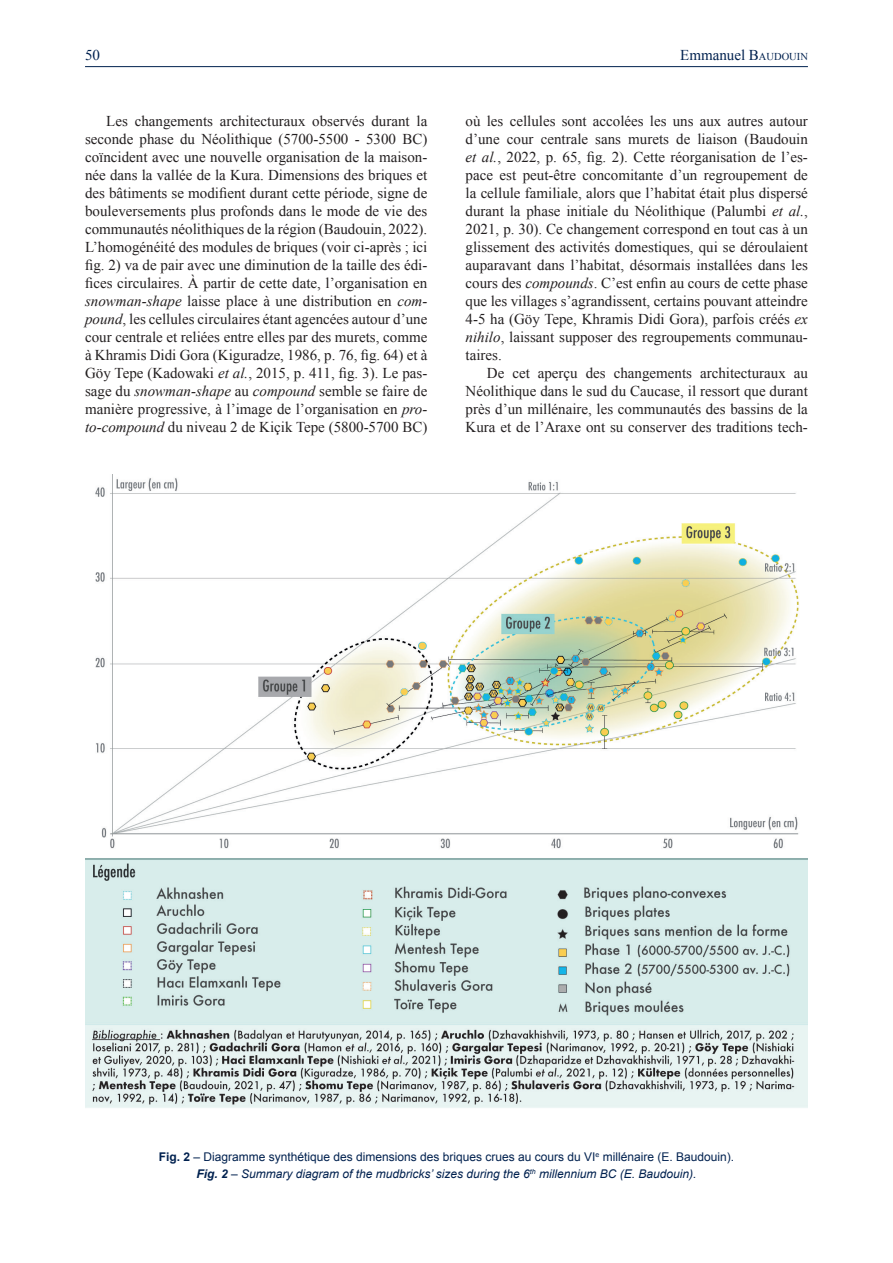
<style>
.page{position:relative;width:893px;height:1263px;background:#fff}
.page>*{position:absolute;margin:0;border:0;box-sizing:border-box;transform-origin:0 0}
.t1{font:15px/18px "Times New Roman";color:#231f20;text-align:justify}
.t2{font:15px "Times New Roman";color:#00214f}
.t3{font:12px/16.5px "Arial";color:#00214f;text-align:center}
.s1{font-style:inherit}
.s2{font-size:10.5px}
.s3{font-style:italic}
.s4{font-weight:700}
.s5{font-weight:700;font-style:italic}
</style>
<div class="page">
<hr style="left:85px;top:66px;width:723px;height:1px;background:#00214f">
<img style="left:85px;top:474px;width:723px;height:634px">
<p class="t2" style="left:85px;top:45px;width:16px">50</p>
<p class="t2" style="left:680px;top:45px;width:129px">Emmanuel <span class="s1">B</span><span class="s2">AUDOUIN</span></p>
<p class="t1" style="left:85px;top:112px;width:344px;text-indent:21px">Les changements architecturaux observés durant la seconde phase du Néolithique (5700-5500 - 5300 BC) coïncident avec une nouvelle organisation de la maison&shy;née dans la vallée de la Kura. Dimensions des briques et des bâtiments se modifient durant cette période, signe de bouleversements plus profonds dans le mode de vie des communautés néolithiques de la région (Baudouin, 2022).<br>L’homogénéité des modules de briques (voir ci-après ; ici fig. 2) va de pair avec une diminution de la taille des édi&shy;fices circulaires. À partir de cette date, l’organisation en <span class="s3">snowman-shape</span> laisse place à une distribution en <span class="s3">com&shy;pound</span>, les cellules circulaires étant agencées autour d’une cour centrale et reliées entre elles par des murets, comme à Khramis Didi Gora (Kiguradze, 1986, p. 76, fig. 64) et à Göy Tepe (Kadowaki <span class="s3">et al.</span>, 2015, p. 411, fig. 3). Le pas&shy;sage du <span class="s3">snowman-shape</span> au <span class="s3">compound</span> semble se faire de manière progressive, à l’image de l’organisation en <span class="s3">pro&shy;to-compound</span> du niveau 2 de Kiçik Tepe (5800-5700 BC)</p>
<p class="t1" style="left:466px;top:112px;width:344px">où les cellules sont accolées les uns aux autres autour d’une cour centrale sans murets de liaison (Baudouin <span class="s3">et al.</span>, 2022, p. 65, fig. 2). Cette réorganisation de l’es&shy;pace est peut-être concomitante d’un regroupement de la cellule familiale, alors que l’habitat était plus dispersé durant la phase initiale du Néolithique (Palumbi <span class="s3">et al.</span>, 2021, p. 30). Ce changement correspond en tout cas à un glissement des activités domestiques, qui se déroulaient auparavant dans l’habitat, désormais installées dans les cours des <span class="s3">compounds</span>. C’est enfin au cours de cette phase que les villages s’agrandissent, certains pouvant atteindre 4-5 ha (Göy Tepe, Khramis Didi Gora), parfois créés <span class="s3">ex nihilo</span>, laissant supposer des regroupements communau&shy;taires.</p>
<p class="t1" style="left:466px;top:364px;width:344px;text-indent:21px">De cet aperçu des changements architecturaux au Néolithique dans le sud du Caucase, il ressort que durant près d’un millénaire, les communautés des bassins de la Kura et de l’Araxe ont su conserver des traditions tech-</p>
<p class="t3" style="left:159px;top:1149px;width:577px"><span class="s4">Fig. 2</span> – Diagramme synthétique des dimensions des briques crues au cours du VI<sup>e</sup> millénaire (E. Baudouin).<br><span class="s5">Fig. 2</span> <span class="s3">– Summary diagram of the mudbricks’ sizes during the 6</span><sup>th</sup> <span class="s3">millennium BC (E. Baudouin).</span></p>
</div>
